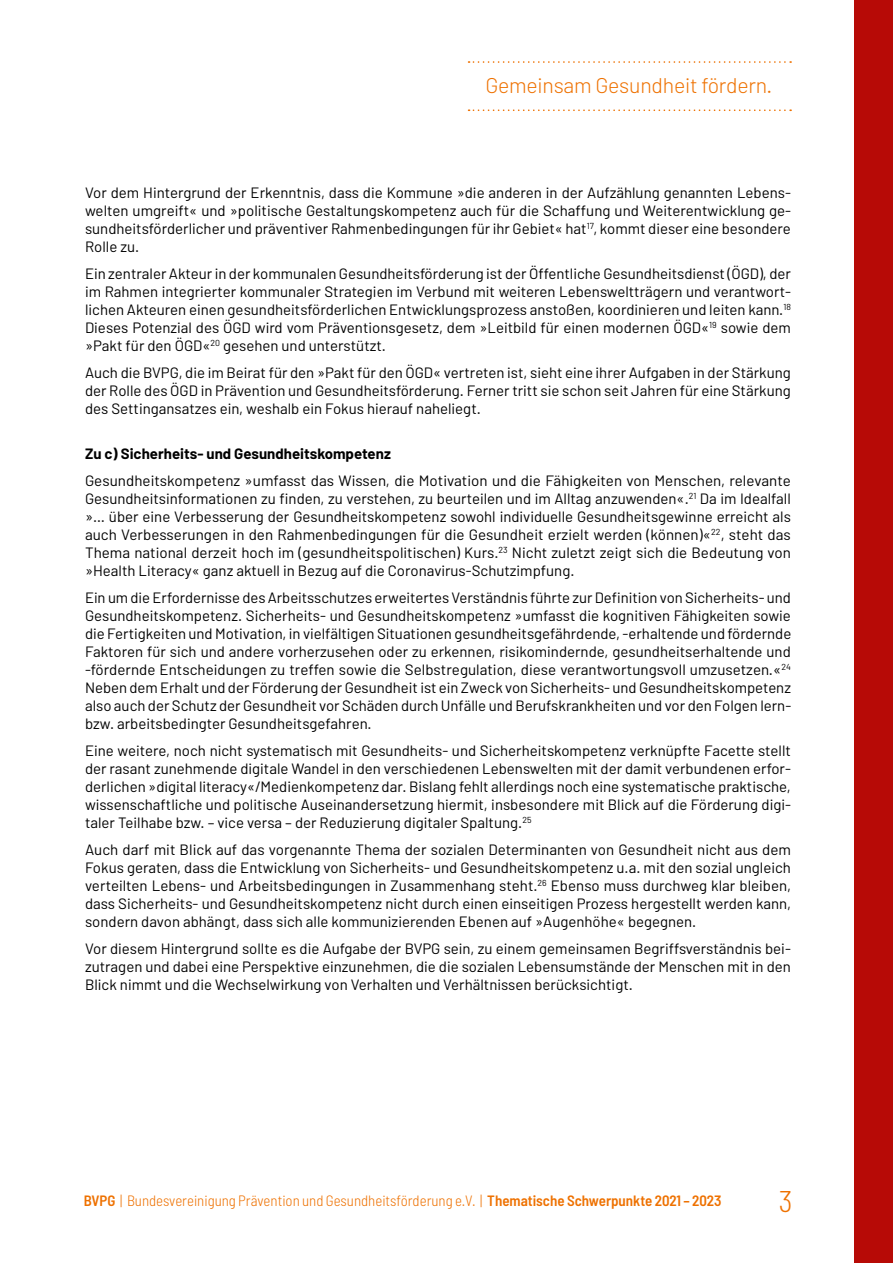
<style>
.page{position:relative;width:893px;height:1263px;background:#fff}
.page>*{position:absolute;margin:0;border:0;box-sizing:border-box;transform-origin:0 0}
.t1{font:300 semi-condensed 30px "Barlow";color:#ee7100}
.t2{font:300 21.3px "Barlow";letter-spacing:-.01em;color:#ee7100}
.t3{font:15px/18px "Barlow";color:#000;text-align:justify}
.t4{font:300 semi-condensed 15px "Barlow";color:#ee7100}
.t5{font:700 15px "Barlow";color:#000}
.s1{font-weight:600}
</style>
<div class="page">
<div style="left:855px;top:0;width:38px;height:1263px;background:#b70a06"></div>
<svg style="left:469px;top:61px;width:322px;height:2px"></svg>
<svg style="left:469px;top:109px;width:322px;height:2px"></svg>
<h2 class="t2" style="left:485px;top:72px;width:289px">Gemeinsam Gesundheit fördern.</h2>
<p class="t3" style="left:85px;top:183px;width:707px">Vor dem Hintergrund der Erkenntnis, dass die Kommune »die anderen in der Aufzählung genannten Lebens&shy;welten umgreift« und »politische Gestaltungskompetenz auch für die Schaffung und Weiterentwicklung ge&shy;sundheitsförderlicher und präventiver Rahmenbedingungen für ihr Gebiet« hat<sup>17</sup>, kommt dieser eine besondere Rolle zu.</p>
<p class="t3" style="left:85px;top:264px;width:707px">Ein zentraler Akteur in der kommunalen Gesundheitsförderung ist der Öffentliche Gesundheitsdienst (ÖGD), der im Rahmen integrierter kommunaler Strategien im Verbund mit weiteren Lebensweltträgern und verantwort&shy;lichen Akteuren einen gesundheitsförderlichen Entwicklungsprozess anstoßen, koordinieren und leiten kann.<sup>18<br></sup>Dieses Potenzial des ÖGD wird vom Präventionsgesetz, dem »Leitbild für einen modernen ÖGD«<sup>19</sup> sowie dem »Pakt für den ÖGD«<sup>20</sup> gesehen und unterstützt.</p>
<p class="t3" style="left:85px;top:363px;width:707px">Auch die BVPG, die im Beirat für den »Pakt für den ÖGD« vertreten ist, sieht eine ihrer Aufgaben in der Stärkung der Rolle des ÖGD in Prävention und Gesundheitsförderung. Ferner tritt sie schon seit Jahren für eine Stärkung des Settingansatzes ein, weshalb ein Fokus hierauf naheliegt.</p>
<p class="t5" style="left:85px;top:444px;width:307px">Zu c) Sicherheits- und Gesundheitskompetenz</p>
<p class="t3" style="left:85px;top:471px;width:707px">Gesundheitskompetenz »umfasst das Wissen, die Motivation und die Fähigkeiten von Menschen, relevante Gesundheitsinformationen zu finden, zu verstehen, zu beurteilen und im Alltag anzuwenden«.<sup>21</sup> Da im Idealfall »… über eine Verbesserung der Gesundheitskompetenz sowohl individuelle Gesundheitsgewinne erreicht als auch Verbesserungen in den Rahmenbedingungen für die Gesundheit erzielt werden (können)«<sup>22</sup>, steht das Thema national derzeit hoch im (gesundheitspolitischen) Kurs.<sup>23</sup> Nicht zuletzt zeigt sich die Bedeutung von »Health Literacy« ganz aktuell in Bezug auf die Coronavirus-Schutzimpfung.</p>
<p class="t3" style="left:85px;top:588px;width:708px">Ein um die Erfordernisse des Arbeitsschutzes erweitertes Verständnis führte zur Definition von Sicherheits- und Gesundheitskompetenz. Sicherheits- und Gesundheitskompetenz »umfasst die kognitiven Fähigkeiten sowie die Fertigkeiten und Motivation, in vielfältigen Situationen gesundheitsgefährdende, -erhaltende und fördernde Faktoren für sich und andere vorherzusehen oder zu erkennen, risikomindernde, gesundheitserhaltende und -fördernde Entscheidungen zu treffen sowie die Selbstregulation, diese verantwortungsvoll umzusetzen.«<sup>24<br></sup>Neben dem Erhalt und der Förderung der Gesundheit ist ein Zweck von Sicherheits- und Gesundheitskompetenz also auch der Schutz der Gesundheit vor Schäden durch Unfälle und Berufskrankheiten und vor den Folgen lern&shy;bzw. arbeitsbedingter Gesundheitsgefahren.</p>
<p class="t3" style="left:85px;top:741px;width:707px">Eine weitere, noch nicht systematisch mit Gesundheits- und Sicherheitskompetenz verknüpfte Facette stellt der rasant zunehmende digitale Wandel in den verschiedenen Lebenswelten mit der damit verbundenen erfor&shy;derlichen »digital literacy«/Medienkompetenz dar. Bislang fehlt allerdings noch eine systematische praktische, wissenschaftliche und politische Auseinandersetzung hiermit, insbesondere mit Blick auf die Förderung digi&shy;taler Teilhabe bzw. – vice versa – der Reduzierung digitaler Spaltung.<sup>25</sup></p>
<p class="t3" style="left:85px;top:840px;width:707px">Auch darf mit Blick auf das vorgenannte Thema der sozialen Determinanten von Gesundheit nicht aus dem Fokus geraten, dass die Entwicklung von Sicherheits- und Gesundheitskompetenz u.a. mit den sozial ungleich verteilten Lebens- und Arbeitsbedingungen in Zusammenhang steht.<sup>26</sup> Ebenso muss durchweg klar bleiben, dass Sicherheits- und Gesundheitskompetenz nicht durch einen einseitigen Prozess hergestellt werden kann, sondern davon abhängt, dass sich alle kommunizierenden Ebenen auf »Augenhöhe« begegnen.</p>
<p class="t3" style="left:85px;top:939px;width:707px">Vor diesem Hintergrund sollte es die Aufgabe der BVPG sein, zu einem gemeinsamen Begriffsverständnis bei&shy;zutragen und dabei eine Perspektive einzunehmen, die die sozialen Lebensumstände der Menschen mit in den Blick nimmt und die Wechselwirkung von Verhalten und Verhältnissen berücksichtigt.</p>
<p class="t4" style="left:84px;top:1191px;width:639px"><span class="s1">BVPG</span> | Bundesvereinigung Prävention und Gesundheitsförderung e.V. | <span class="s1">Thematische Schwerpunkte 2021 – 2023</span></p>
<h1 class="t1" style="left:779px;top:1182px;width:15px">3</h1>
</div>
